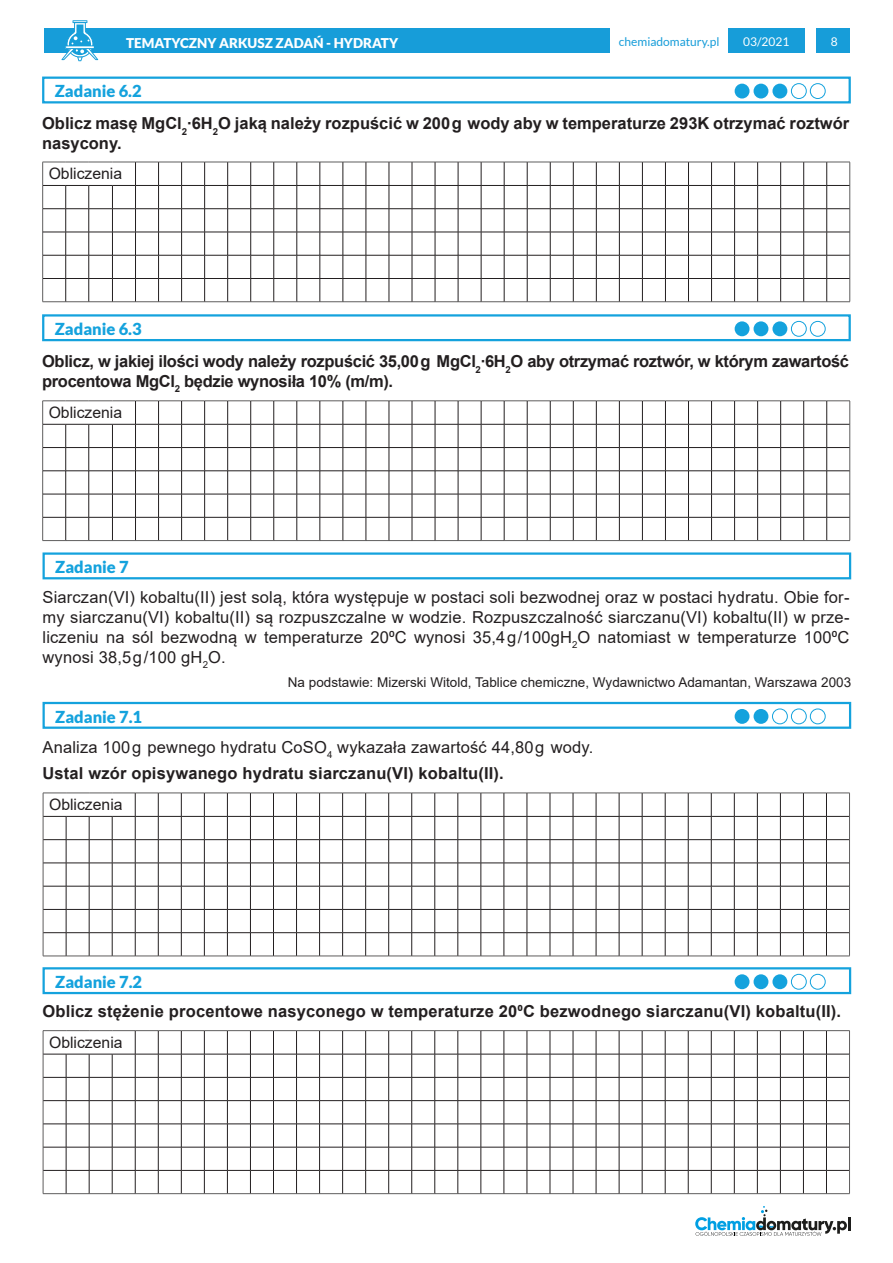
<style>
.page{position:relative;width:893px;height:1263px;background:#fff}
.page>*{position:absolute;margin:0;border:0;box-sizing:border-box;transform-origin:0 0}
.t1{font:16.5px/19.8px "Arial";letter-spacing:.01em;color:#231f20;text-align:justify}
.t2{font:700 16.5px/19.8px "Arial";color:#231f20}
.t3{font:700 16.5px/19.8px "Arial";letter-spacing:-.02em;color:#231f20}
.t4{font:900 16.5px "Lato";color:#14a2dd}
.t5{font:15.75px "Arial";color:#231f20}
.t6{font:13.5px "Arial";color:#231f20}
.t7{font:900 13.5px "Lato";color:#fff}
.t8{font:12px "Lato";color:#179dd9}
.t9{font:12px "Lato";color:#fff}
</style>
<div class="page">
<div style="left:816px;top:28px;width:34px;height:25px;background:#179dd9"></div>
<div style="left:728px;top:28px;width:77px;height:25px;background:#179dd9"></div>
<div style="left:44px;top:28px;width:566px;height:25px;background:#179dd9"></div>
<hr style="left:73px;top:20px;width:14px;height:3px;background:#169ed9">
<svg style="left:61px;top:21px;width:37px;height:40px"></svg>
<svg style="left:695px;top:1206px;width:155px;height:30px"></svg>
<svg style="left:42px;top:162px;width:808px;height:140px"></svg>
<svg style="left:42px;top:401px;width:808px;height:140px"></svg>
<div style="left:42px;top:77px;width:809px;height:26px;border:2px solid #14a2dd"></div>
<div style="left:753px;top:84px;width:15px;height:15px;background:#14a2dd;border-radius:50%"></div>
<div style="left:791px;top:83px;width:16px;height:16px;border:1px solid #14a2dd;border-radius:50%"></div>
<div style="left:810px;top:83px;width:16px;height:16px;border:1px solid #14a2dd;border-radius:50%"></div>
<div style="left:735px;top:84px;width:14px;height:15px;background:#14a2dd;border-radius:50%"></div>
<div style="left:772px;top:84px;width:15px;height:15px;background:#14a2dd;border-radius:50%"></div>
<div style="left:42px;top:314px;width:809px;height:27px;border:2px solid #14a2dd"></div>
<div style="left:753px;top:321px;width:15px;height:15px;background:#14a2dd;border-radius:50%"></div>
<div style="left:791px;top:321px;width:16px;height:16px;border:1px solid #14a2dd;border-radius:50%"></div>
<div style="left:810px;top:321px;width:16px;height:16px;border:1px solid #14a2dd;border-radius:50%"></div>
<div style="left:735px;top:321px;width:14px;height:15px;background:#14a2dd;border-radius:50%"></div>
<div style="left:772px;top:321px;width:15px;height:15px;background:#14a2dd;border-radius:50%"></div>
<div style="left:43px;top:552px;width:808px;height:27px;border:2px solid #14a2dd"></div>
<svg style="left:43px;top:793px;width:807px;height:164px"></svg>
<svg style="left:43px;top:1030px;width:807px;height:164px"></svg>
<div style="left:43px;top:702px;width:808px;height:27px;border:2px solid #14a2dd"></div>
<div style="left:753px;top:709px;width:15px;height:15px;background:#14a2dd;border-radius:50%"></div>
<div style="left:791px;top:709px;width:16px;height:15px;border:1px solid #14a2dd;border-radius:50%"></div>
<div style="left:810px;top:709px;width:16px;height:15px;border:1px solid #14a2dd;border-radius:50%"></div>
<div style="left:735px;top:709px;width:14px;height:15px;background:#14a2dd;border-radius:50%"></div>
<div style="left:772px;top:709px;width:16px;height:15px;border:1px solid #14a2dd;border-radius:50%"></div>
<div style="left:43px;top:967px;width:808px;height:27px;border:2px solid #14a2dd"></div>
<div style="left:753px;top:974px;width:15px;height:15px;background:#14a2dd;border-radius:50%"></div>
<div style="left:791px;top:974px;width:16px;height:15px;border:1px solid #14a2dd;border-radius:50%"></div>
<div style="left:810px;top:974px;width:16px;height:15px;border:1px solid #14a2dd;border-radius:50%"></div>
<div style="left:735px;top:974px;width:14px;height:15px;background:#14a2dd;border-radius:50%"></div>
<div style="left:772px;top:974px;width:15px;height:15px;background:#14a2dd;border-radius:50%"></div>
<p class="t7" style="left:126px;top:35px;width:274px">TEMATYCZNY ARKUSZ ZADAŃ - HYDRATY</p>
<p class="t8" style="left:619px;top:35px;width:102px">chemiadomatury.pl</p>
<p class="t9" style="left:743px;top:35px;width:48px">03/2021</p>
<p class="t9" style="left:831px;top:35px;width:8px">8</p>
<p class="t4" style="left:55px;top:82px;width:88px">Zadanie 6.2</p>
<p class="t2" style="left:42px;top:114px;width:808px">Oblicz masę MgCl<sub>2</sub>∙6H<sub>2</sub>O jaką należy rozpuścić w 200g wody aby w temperaturze 293K otrzymać roztwór nasycony.</p>
<p class="t5" style="left:49px;top:163px;width:75px">Obliczenia</p>
<p class="t4" style="left:55px;top:319px;width:88px">Zadanie 6.3</p>
<p class="t3" style="left:42px;top:352px;width:808px">Oblicz, w jakiej ilości wody należy rozpuścić 35,00g MgCl<sub>2</sub>∙6H<sub>2</sub>O aby otrzymać roztwór, w którym zawartość procentowa MgCl<sub>2</sub> będzie wynosiła 10% (m/m).</p>
<p class="t5" style="left:49px;top:402px;width:75px">Obliczenia</p>
<p class="t4" style="left:55px;top:557px;width:75px">Zadanie 7</p>
<p class="t1" style="left:43px;top:587px;width:808px">Siarczan(VI) kobaltu(II) jest solą, która występuje w postaci soli bezwodnej oraz w postaci hydratu. Obie for&shy;my siarczanu(VI) kobaltu(II) są rozpuszczalne w wodzie. Rozpuszczalność siarczanu(VI) kobaltu(II) w prze&shy;liczeniu na sól bezwodną w temperaturze 20⁰C wynosi 35,4g/100gH<sub>2</sub>O natomiast w temperaturze 100⁰C wynosi 38,5g/100 gH<sub>2</sub>O.</p>
<p class="t6" style="left:288px;top:673px;width:565px">Na podstawie: Mizerski Witold, Tablice chemiczne, Wydawnictwo Adamantan, Warszawa 2003</p>
<p class="t4" style="left:55px;top:707px;width:88px">Zadanie 7.1</p>
<p class="t1" style="left:43px;top:737px;width:552px">Analiza 100g pewnego hydratu CoSO<sub>4</sub> wykazała zawartość 44,80g wody.</p>
<p class="t2" style="left:43px;top:764px;width:463px">Ustal wzór opisywanego hydratu siarczanu(VI) kobaltu(II).</p>
<p class="t5" style="left:49px;top:794px;width:75px">Obliczenia</p>
<p class="t4" style="left:55px;top:972px;width:88px">Zadanie 7.2</p>
<p class="t2" style="left:43px;top:1001px;width:800px">Oblicz stężenie procentowe nasyconego w temperaturze 20⁰C bezwodnego siarczanu(VI) kobaltu(II).</p>
<p class="t5" style="left:49px;top:1032px;width:75px">Obliczenia</p>
</div>
